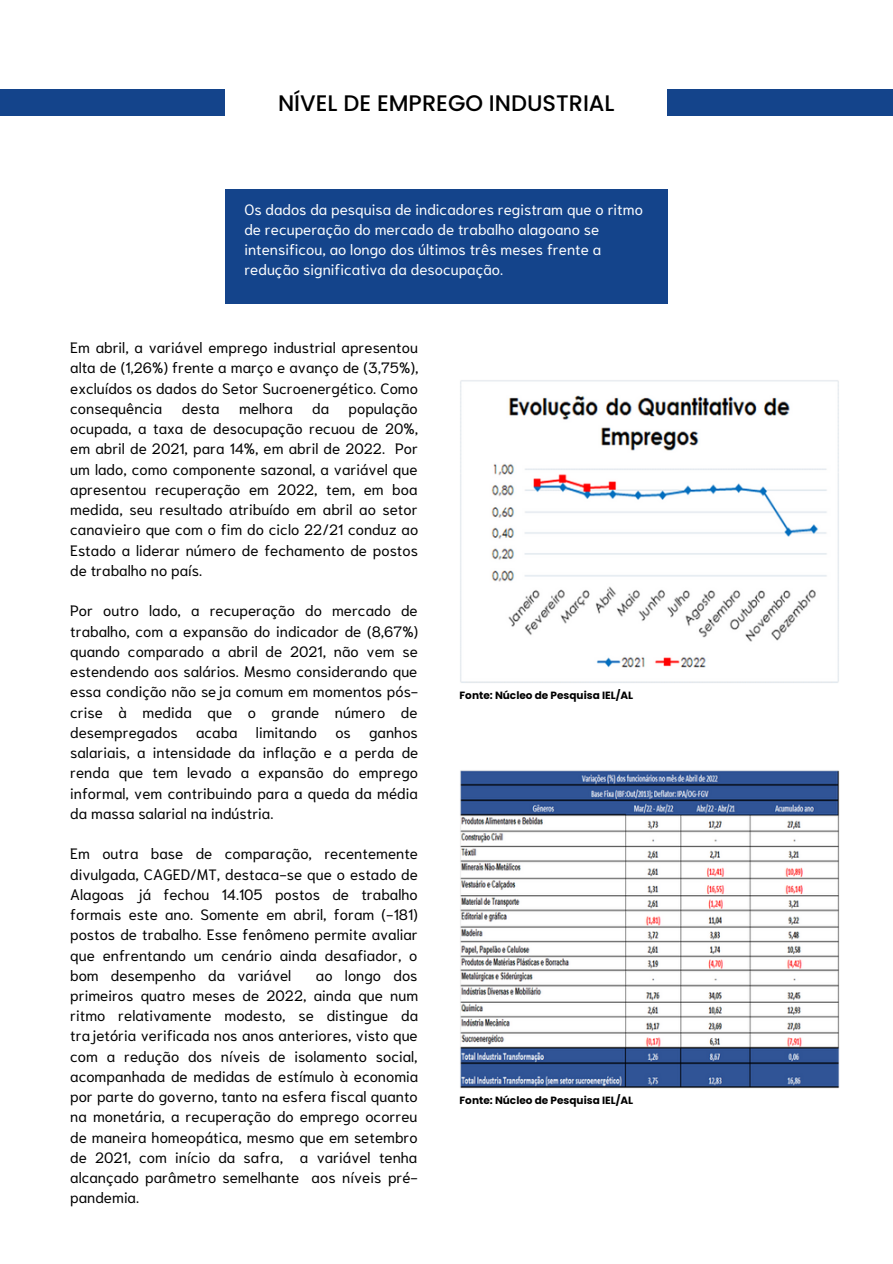
<style>
.page{position:relative;width:893px;height:1264px;background:#fff}
.page>*{position:absolute;margin:0;border:0;box-sizing:border-box;transform-origin:0 0}
.t1{font:500 22.5px "Poppins";color:#000}
.t2{font:15px/20.2px "Niramit";color:#000;text-align:justify}
.t3{font:15px/20.2px "Niramit";color:#fff}
.t4{font:700 10.5px "Poppins";color:#000}
</style>
<div class="page">
<div style="left:225px;top:189px;width:442px;height:115px;background:#14448b"></div>
<div style="left:0;top:89px;width:225px;height:27px;background:#14448b"></div>
<div style="left:667px;top:89px;width:225px;height:27px;background:#14448b"></div>
<img style="left:460px;top:380px;width:379px;height:303px">
<img style="left:460px;top:770px;width:379px;height:318px">
<h1 class="t1" style="left:278px;top:87px;width:338px">NÍVEL DE EMPREGO INDUSTRIAL</h1>
<p class="t3" style="left:244px;top:197px;width:400px">Os dados da pesquisa de indicadores registram que o ritmo de recuperação do mercado de trabalho alagoano se intensificou, ao longo dos últimos três meses frente a redução significativa da desocupação.</p>
<p class="t2" style="left:70px;top:336px;width:349px">Em abril, a variável emprego industrial apresentou alta de (1,26%) frente a março e avanço de (3,75%), excluídos os dados do Setor Sucroenergético. Como consequência</p>
<p class="t2" style="left:70px;top:397px;width:349px;text-indent:278px">população ocupada, a taxa de desocupação recuou de 20%, em abril de 2021, para 14%, em abril de 2022. Por um lado, como componente sazonal, a variável que apresentou recuperação em 2022, tem, em boa medida, seu resultado atribuído em abril ao setor canavieiro que com o fim do ciclo 22/21 conduz ao Estado a liderar número de fechamento de postos de trabalho no país.</p>
<p class="t2" style="left:70px;top:599px;width:349px">Por outro lado, a recuperação do mercado de trabalho, com a expansão do indicador de (8,67%) quando comparado a abril de 2021, não vem se estendendo aos salários. Mesmo considerando que essa condição não seja comum em momentos pós&shy;crise à medida que o grande número de desempregados acaba limitando os ganhos salariais, a intensidade da inflação e a perda de renda que tem levado a expansão do emprego informal, vem contribuindo para a queda da média da massa salarial na indústria.</p>
<p class="t2" style="left:70px;top:842px;width:349px">Em outra base de comparação, recentemente divulgada, CAGED/MT, destaca-se que o estado de Alagoas já fechou 14.105 postos de trabalho formais este ano. Somente em abril, foram (-181) postos de trabalho. Esse fenômeno permite avaliar que enfrentando um cenário ainda desafiador, o bom desempenho da variável</p>
<p class="t2" style="left:182px;top:397px;width:39px">desta</p>
<p class="t2" style="left:239px;top:397px;width:55px">melhora</p>
<p class="t2" style="left:312px;top:397px;width:19px">da</p>
<p class="t2" style="left:70px;top:963px;width:349px;text-indent:246px">ao longo dos primeiros quatro meses de 2022, ainda que num ritmo relativamente modesto, se distingue da trajetória verificada nos anos anteriores, visto que com a redução dos níveis de isolamento social, acompanhada de medidas de estímulo à economia por parte do governo, tanto na esfera fiscal quanto na monetária, a recuperação do emprego ocorreu de maneira homeopática, mesmo que em setembro de 2021, com início da safra, a variável tenha alcançado parâmetro semelhante aos níveis pré&shy;pandemia.</p>
<p class="t4" style="left:459px;top:688px;width:175px">Fonte: Núcleo de Pesquisa IEL/AL</p>
<p class="t4" style="left:459px;top:1093px;width:175px">Fonte: Núcleo de Pesquisa IEL/AL</p>
</div>
